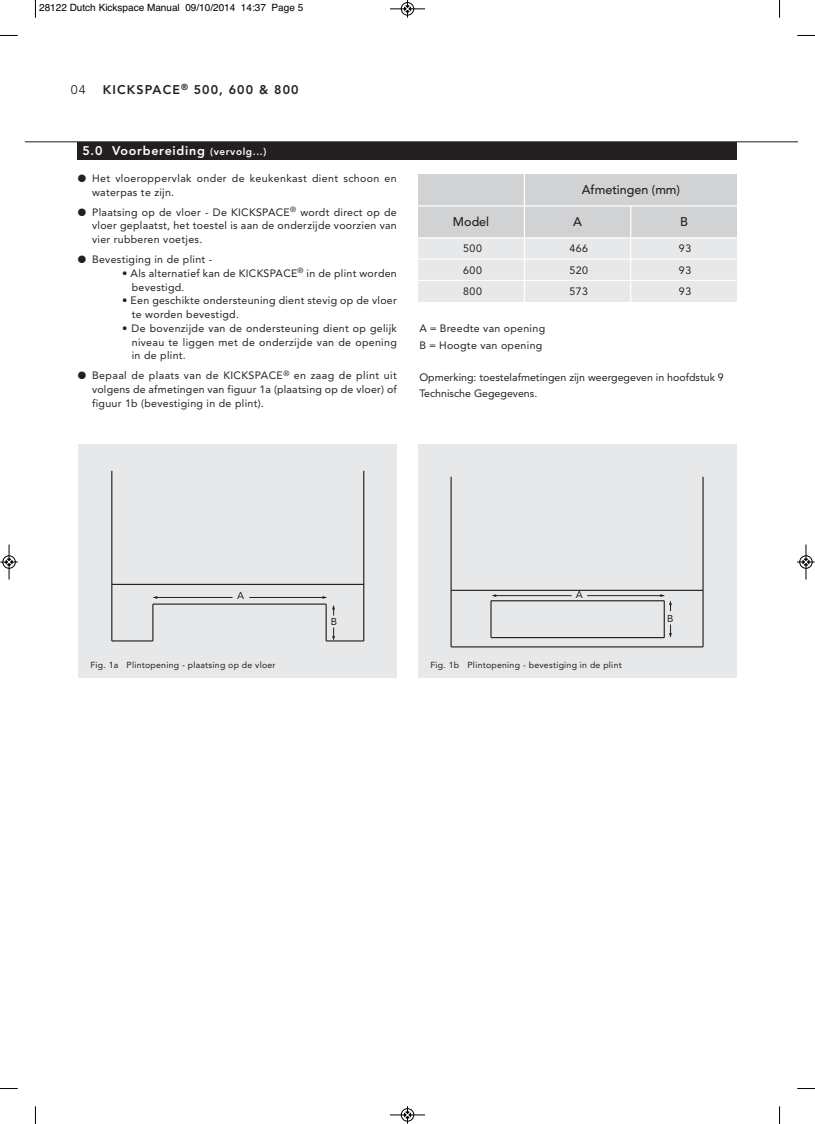
<style>
.page{position:relative;width:815px;height:1124px;background:#fff}
.page>*{position:absolute;margin:0;border:0;box-sizing:border-box;transform-origin:0 0}
.t1{font:800 12.5px "Avenir";letter-spacing:.06em;color:#fff}
.t2{font:800 12.5px "Avenir";letter-spacing:.09em;color:#231f20}
.t3{font:500 12.5px "Avenir";color:#231f20}
.t4{font:12.5px "Avenir";color:#231f20}
.t5{font:10.62px/13.8px "Avenir";letter-spacing:.025em;color:#231f20}
.t6{font:10.62px/16.2px "Avenir";color:#231f20}
.t7{font:10px "Helvetica";color:#000}
.t8{font:10px "Avenir";color:#231f20}
.t9{font:8.75px "Avenir";letter-spacing:.025em;color:#231f20}
.s1{font-size:10px}
</style>
<div class="page">
<div style="left:78px;top:142px;width:659px;height:18px;background:#231f20"></div>
<div style="left:418px;top:238px;width:319px;height:63px;background:#e7e8e9"></div>
<div style="left:418px;top:174px;width:319px;height:64px;background:#d1d2d4"></div>
<hr style="left:418px;top:237px;width:321px;height:1px;background:#fff">
<hr style="left:418px;top:259px;width:321px;height:1px;background:#fff">
<hr style="left:418px;top:280px;width:321px;height:1px;background:#fff">
<hr style="left:418px;top:205px;width:321px;height:1px;background:#fff">
<hr style="left:524px;top:173px;width:1px;height:133px;background:#fff">
<hr style="left:630px;top:205px;width:1px;height:100px;background:#fff">
<div style="left:78px;top:444px;width:319px;height:233px;background:#e7e8e9"></div>
<hr style="left:111px;top:471px;width:1px;height:170px;background:#231f20">
<hr style="left:112px;top:640px;width:41px;height:1px;background:#231f20">
<hr style="left:152px;top:604px;width:1px;height:37px;background:#231f20">
<hr style="left:153px;top:603px;width:173px;height:1px;background:#231f20">
<hr style="left:326px;top:604px;width:1px;height:37px;background:#231f20">
<hr style="left:363px;top:471px;width:1px;height:170px;background:#231f20">
<hr style="left:326px;top:640px;width:38px;height:1px;background:#231f20">
<hr style="left:112px;top:583px;width:252px;height:2px;background:#231f20">
<hr style="left:156px;top:597px;width:77px;height:1px;background:#231f20">
<hr style="left:249px;top:597px;width:77px;height:1px;background:#231f20">
<svg style="left:332px;top:605px;width:3px;height:10px"></svg>
<svg style="left:332px;top:627px;width:3px;height:13px"></svg>
<div style="left:418px;top:444px;width:319px;height:233px;background:#e7e8e9"></div>
<hr style="left:491px;top:637px;width:173px;height:1px;background:#231f20">
<hr style="left:490px;top:600px;width:2px;height:37px;background:#231f20">
<hr style="left:491px;top:600px;width:173px;height:1px;background:#231f20">
<hr style="left:664px;top:600px;width:1px;height:37px;background:#231f20">
<hr style="left:450px;top:476px;width:2px;height:170px;background:#231f20">
<hr style="left:451px;top:646px;width:252px;height:1px;background:#231f20">
<hr style="left:702px;top:476px;width:2px;height:170px;background:#231f20">
<hr style="left:451px;top:589px;width:252px;height:2px;background:#231f20">
<hr style="left:495px;top:595px;width:77px;height:1px;background:#231f20">
<hr style="left:587px;top:595px;width:76px;height:1px;background:#231f20">
<svg style="left:660px;top:594px;width:12px;height:17px"></svg>
<svg style="left:669px;top:624px;width:3px;height:13px"></svg>
<hr style="left:25px;top:141px;width:772px;height:1px;background:#231f20">
<svg style="left:35px;top:0;width:1px;height:18px"></svg>
<svg style="left:0;top:35px;width:18px;height:1px"></svg>
<svg style="left:779px;top:0;width:1px;height:18px"></svg>
<svg style="left:797px;top:35px;width:18px;height:1px"></svg>
<svg style="left:35px;top:1106px;width:1px;height:17px"></svg>
<svg style="left:0;top:1088px;width:18px;height:1px"></svg>
<svg style="left:779px;top:1106px;width:1px;height:17px"></svg>
<svg style="left:797px;top:1088px;width:18px;height:1px"></svg>
<div style="left:401px;top:2px;width:13px;height:14px;border:1px solid #fff;border-radius:50%"></div>
<hr style="left:390px;top:9px;width:35px;height:1px;background:#000">
<div style="left:401px;top:2px;width:13px;height:13px;border:1px solid #000;border-radius:50%"></div>
<svg style="left:404px;top:0;width:7px;height:18px"></svg>
<hr style="left:390px;top:1114px;width:35px;height:1px;background:#000">
<div style="left:401px;top:1108px;width:13px;height:13px;border:1px solid #000;border-radius:50%"></div>
<svg style="left:404px;top:1106px;width:7px;height:17px"></svg>
<div style="left:2px;top:555px;width:14px;height:13px;border:1px solid #fff;border-radius:50%"></div>
<hr style="left:9px;top:544px;width:1px;height:35px;background:#000">
<div style="left:3px;top:555px;width:12px;height:13px;border:1px solid #000;border-radius:50%"></div>
<svg style="left:0;top:558px;width:18px;height:7px"></svg>
<div style="left:799px;top:555px;width:14px;height:13px;border:1px solid #fff;border-radius:50%"></div>
<hr style="left:806px;top:544px;width:1px;height:35px;background:#000">
<div style="left:800px;top:555px;width:12px;height:13px;border:1px solid #000;border-radius:50%"></div>
<svg style="left:797px;top:558px;width:18px;height:7px"></svg>
<p class="t7" style="left:39px;top:2px;width:266px">28122 Dutch Kickspace Manual 09/10/2014 14:37 Page 5</p>
<p class="t4" style="left:71px;top:84px;width:16px">04</p>
<p class="t2" style="left:103px;top:84px;width:197px">KICKSPACE<sup>®</sup> 500, 600 &amp; 800</p>
<p class="t1" style="left:82px;top:145px;width:185px">5.0 Voorbereiding <span class="s1">(vervolg...)</span></p>
<p class="t5" style="left:92px;top:172px;width:306px;text-indent:-14px">● Het vloeroppervlak onder de keukenkast dient schoon en waterpas te zijn.</p>
<p class="t5" style="left:92px;top:206px;width:306px;text-align:justify;text-indent:-14px">● Plaatsing op de vloer - De KICKSPACE<sup>®</sup> wordt direct op de vloer geplaatst, het toestel is aan de onderzijde voorzien van vier rubberen voetjes.</p>
<p class="t5" style="left:78px;top:253px;width:136px">● Bevestiging in de plint -</p>
<p class="t5" style="left:132px;top:267px;width:267px;text-indent:-10px">• Als alternatief kan de KICKSPACE<sup>®</sup> in de plint worden bevestigd.</p>
<p class="t5" style="left:132px;top:295px;width:267px;text-indent:-10px">• Een geschikte ondersteuning dient stevig op de vloer te worden bevestigd.</p>
<p class="t5" style="left:132px;top:322px;width:267px;text-align:justify;text-indent:-10px">• De bovenzijde van de ondersteuning dient op gelijk niveau te liggen met de onderzijde van de opening in de plint.</p>
<p class="t5" style="left:92px;top:370px;width:306px;text-align:justify;text-indent:-14px">● Bepaal de plaats van de KICKSPACE<sup>®</sup> en zaag de plint uit volgens de afmetingen van figuur 1a (plaatsing op de vloer) of figuur 1b (bevestiging in de plint).</p>
<p class="t3" style="left:582px;top:184px;width:100px">Afmetingen (mm)</p>
<p class="t3" style="left:453px;top:216px;width:38px">Model</p>
<p class="t3" style="left:573px;top:216px;width:10px">A</p>
<p class="t3" style="left:680px;top:216px;width:9px">B</p>
<p class="t5" style="left:463px;top:242px;width:20px">500</p>
<p class="t5" style="left:569px;top:242px;width:20px">466</p>
<p class="t5" style="left:679px;top:242px;width:14px">93</p>
<p class="t5" style="left:463px;top:264px;width:20px">600</p>
<p class="t5" style="left:569px;top:264px;width:20px">520</p>
<p class="t5" style="left:679px;top:264px;width:14px">93</p>
<p class="t5" style="left:463px;top:285px;width:20px">800</p>
<p class="t5" style="left:569px;top:285px;width:20px">573</p>
<p class="t5" style="left:679px;top:285px;width:14px">93</p>
<p class="t5" style="left:419px;top:321px;width:127px;line-height:16.2px">A = Breedte van opening<br>B = Hoogte van opening</p>
<p class="t6" style="left:419px;top:370px;width:306px">Opmerking: toestelafmetingen zijn weergegeven in hoofdstuk 9<br>Technische Gegegevens.</p>
<p class="t8" style="left:237px;top:591px;width:9px">A</p>
<p class="t8" style="left:331px;top:617px;width:8px">B</p>
<p class="t8" style="left:576px;top:590px;width:9px">A</p>
<p class="t8" style="left:667px;top:614px;width:8px">B</p>
<p class="t9" style="left:90px;top:661px;width:187px">Fig. 1a Plintopening - plaatsing op de vloer</p>
<p class="t9" style="left:431px;top:661px;width:193px">Fig. 1b Plintopening - bevestiging in de plint</p>
</div>
